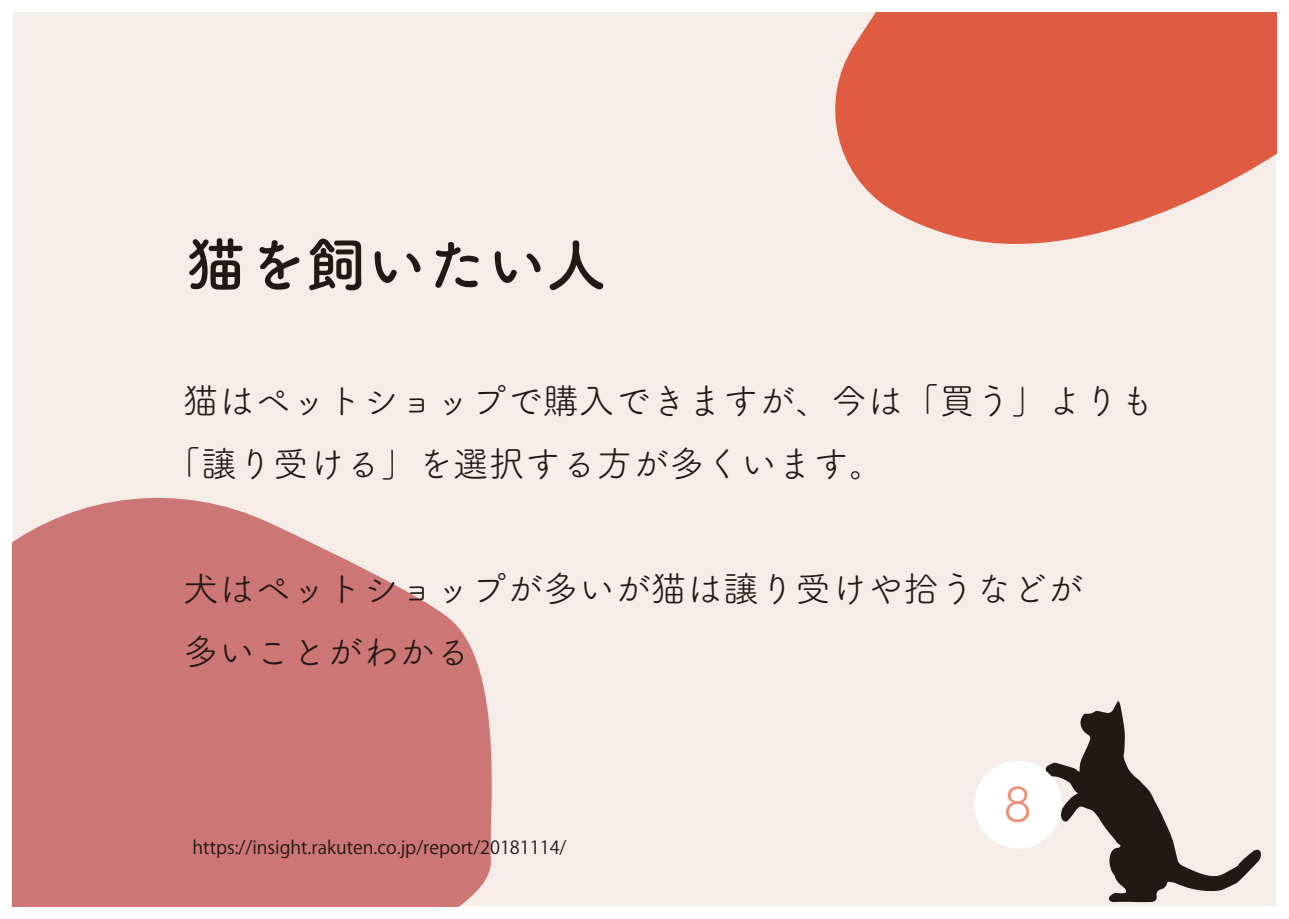
<style>
.page{position:relative;width:1289px;height:919px;background:#fff}
.page>*{position:absolute;margin:0;border:0;box-sizing:border-box;transform-origin:0 0}
.t1{font:700 60px "Tsuku A Rd Gothic";color:#221815}
.t2{font:48px "Tsuku A Rd Gothic";color:#f08b74}
.t3{font:36px/63px "Tsuku A Rd Gothic";color:#221815}
.t4{font:18px "Koz Go Pr 6 N";color:#221815}
</style>
<div class="page">
<div style="left:13px;top:13px;width:1262px;height:893px;background:#f6ede8"></div>
<svg style="left:13px;top:497px;width:479px;height:409px;background:#d18383"></svg>
<svg style="left:818px;top:12px;width:458px;height:258px;fill:#df5c43"></svg>
<svg style="left:1045px;top:701px;width:216px;height:201px"></svg>
<div style="left:974px;top:760px;width:87px;height:88px;background:#fff;border-radius:50%"></div>
<h1 class="t1" style="left:186px;top:217px;width:421px">猫を飼いたい人</h1>
<p class="t3" style="left:165px;top:367px;width:991px;text-indent:18px">猫はペットショップで購入できますが、今は「買う」よりも「譲り受ける」を選択する方が多くいます。</p>
<p class="t3" style="left:183px;top:555px;width:901px">犬はペットショップが多いが猫は譲り受けや拾うなどが多いことがわかる</p>
<p class="t4" style="left:192px;top:836px;width:375px">https://insight.rakuten.co.jp/report/20181114/</p>
<h2 class="t2" style="left:1003px;top:767px;width:29px">8</h2>
</div>
